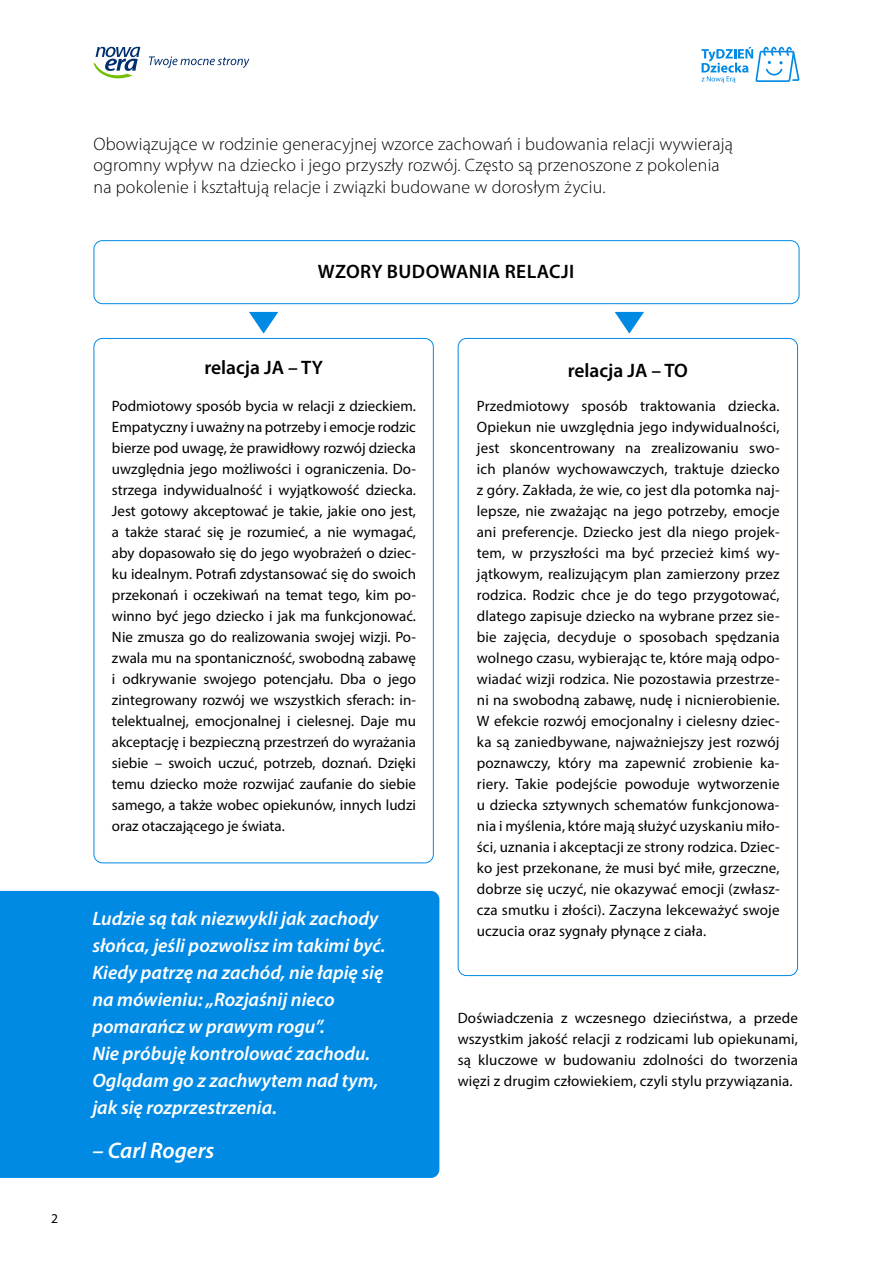
<style>
.page{position:relative;width:893px;height:1263px;background:#fff}
.page>*{position:absolute;margin:0;border:0;box-sizing:border-box;transform-origin:0 0}
.t1{font:italic 600 22.5px "Myriad Pro";color:#fff}
.t2{font:italic 600 19.5px/27px "Myriad Pro";color:#fff}
.t3{font:600 19.5px "Myriad Pro";color:#000}
.t4{font:600 19.5px "Myriad Pro";letter-spacing:.02em;color:#000}
.t5{font:300 18px/21.6px "Myriad Pro";letter-spacing:.01em;color:#000}
.t6{font:15px/21px "Myriad Pro";letter-spacing:.01em;color:#000;text-align:justify}
.t7{font:13.5px "Myriad Pro";color:#000}
</style>
<div class="page">
<div style="left:0;top:891px;width:439px;height:287px;background:#008ae4"></div>
<div style="left:94px;top:240px;width:705px;height:64px;border:1px solid #008ae4;border-radius:9px"></div>
<svg style="left:248px;top:311px;width:31px;height:23px"></svg>
<svg style="left:614px;top:311px;width:31px;height:23px"></svg>
<svg style="left:94px;top:47px;width:46px;height:32px"></svg>
<svg style="left:149px;top:56px;width:100px;height:12px"></svg>
<svg style="left:702px;top:47px;width:97px;height:36px"></svg>
<p class="t7" style="left:51px;top:1210px;width:8px">2</p>
<p class="t5" style="left:94px;top:133px;width:641px">Obowiązujące w rodzinie generacyjnej wzorce zachowań i budowania relacji wywierają ogromny wpływ na dziecko i jego przyszły rozwój. Często są przenoszone z pokolenia na pokolenie i kształtują relacje i związki budowane w dorosłym życiu.</p>
<h2 class="t4" style="left:318px;top:259px;width:258px">WZORY BUDOWANIA RELACJI</h2>
<h2 class="t3" style="left:204px;top:355px;width:120px">relacja JA – TY</h2>
<p class="t6" style="left:112px;top:395px;width:306px">Podmiotowy sposób bycia w relacji z dzieckiem.<br>Empatyczny i uważny na potrzeby i emocje rodzic bierze pod uwagę, że prawidłowy rozwój dziecka uwzględnia jego możliwości i ograniczenia. Do&shy;strzega indywidualność i wyjątkowość dziecka.<br>Jest gotowy akceptować je takie, jakie ono jest, a także starać się je rozumieć, a nie wymagać, aby dopasowało się do jego wyobrażeń o dziec&shy;ku idealnym. Potrafi zdystansować się do swoich przekonań i oczekiwań na temat tego, kim po&shy;winno być jego dziecko i jak ma funkcjonować.<br>Nie zmusza go do realizowania swojej wizji. Po&shy;zwala mu na spontaniczność, swobodną zabawę i odkrywanie swojego potencjału. Dba o jego zintegrowany rozwój we wszystkich sferach: in&shy;telektualnej, emocjonalnej i cielesnej. Daje mu akceptację i bezpieczną przestrzeń do wyrażania siebie – swoich uczuć, potrzeb, doznań. Dzięki temu dziecko może rozwijać zaufanie do siebie samego, a także wobec opiekunów, innych ludzi oraz otaczającego je świata.</p>
<p class="t2" style="left:92px;top:905px;width:295px">Ludzie są tak niezwykli jak zachody słońca, jeśli pozwolisz im takimi być.<br>Kiedy patrzę na zachód, nie łapię się na mówieniu: „Rozjaśnij nieco pomarańcz w prawym rogu”.<br>Nie próbuję kontrolować zachodu.<br>Oglądam go z zachwytem nad tym, jak się rozprzestrzenia.</p>
<h1 class="t1" style="left:92px;top:1136px;width:124px">– Carl Rogers</h1>
<h2 class="t3" style="left:568px;top:358px;width:122px">relacja JA – TO</h2>
<p class="t6" style="left:477px;top:395px;width:304px">Przedmiotowy sposób traktowania dziecka.<br>Opiekun nie uwzględnia jego indywidualności, jest skoncentrowany na zrealizowaniu swo&shy;ich planów wychowawczych, traktuje dziecko z góry. Zakłada, że wie, co jest dla potomka naj&shy;lepsze, nie zważając na jego potrzeby, emocje ani preferencje. Dziecko jest dla niego projek&shy;tem, w przyszłości ma być przecież kimś wy&shy;jątkowym, realizującym plan zamierzony przez rodzica. Rodzic chce je do tego przygotować, dlatego zapisuje dziecko na wybrane przez sie&shy;bie zajęcia, decyduje o sposobach spędzania wolnego czasu, wybierając te, które mają odpo&shy;wiadać wizji rodzica. Nie pozostawia przestrze&shy;ni na swobodną zabawę, nudę i nicnierobienie.<br>W efekcie rozwój emocjonalny i cielesny dziec&shy;ka są zaniedbywane, najważniejszy jest rozwój poznawczy, który ma zapewnić zrobienie ka&shy;riery. Takie podejście powoduje wytworzenie u dziecka sztywnych schematów funkcjonowa&shy;nia i myślenia, które mają służyć uzyskaniu miło&shy;ści, uznania i akceptacji ze strony rodzica. Dziec&shy;ko jest przekonane, że musi być miłe, grzeczne, dobrze się uczyć, nie okazywać emocji (zwłasz&shy;cza smutku i złości). Zaczyna lekceważyć swoje uczucia oraz sygnały płynące z ciała.</p>
<p class="t6" style="left:458px;top:1007px;width:342px">Doświadczenia z wczesnego dzieciństwa, a przede wszystkim jakość relacji z rodzicami lub opiekunami, są kluczowe w budowaniu zdolności do tworzenia więzi z drugim człowiekiem, czyli stylu przywiązania.</p>
</div>
